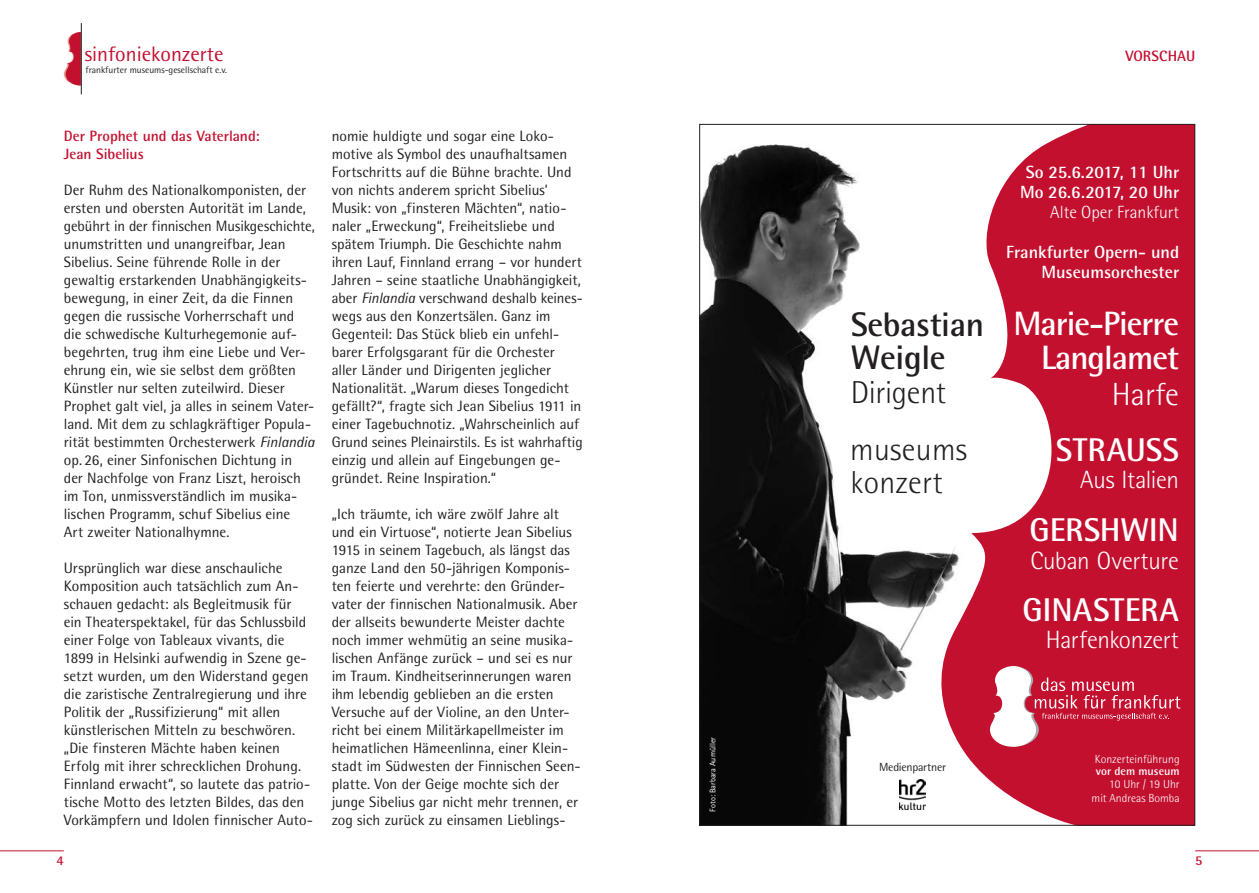
<style>
.page{position:relative;width:1259px;height:893px;background:#fff}
.page>*{position:absolute;margin:0;border:0;box-sizing:border-box;transform-origin:0 0}
.t1{font:700 34.05px/33.8px "Rotis Semi Sans";letter-spacing:-.01em;color:#231f20}
.t2{font:700 33.75px/33.8px "Rotis Semi Sans";letter-spacing:-.03em;color:#fff;text-align:right}
.t3{font:700 33px "Rotis Semi Sans";color:#fff}
.t4{font:300 32.1px "Rotis Semi Sans";color:#fff}
.t5{font:300 31.8px/33px "Rotis Semi Sans";letter-spacing:.01em;color:#231f20}
.t6{font:300 31.8px "Rotis Semi Sans";letter-spacing:-.01em;color:#231f20}
.t7{font:300 25.05px "Rotis Semi Sans";letter-spacing:-.01em;color:#fff}
.t8{font:21px "Rotis Semi Sans";color:#c3102f}
.t9{font:700 17.7px/20px "Rotis Semi Sans";color:#fff;text-align:center}
.t10{font:300 17.7px "Rotis Semi Sans";color:#fff}
.t11{font:15px/18px "Rotis Semi Sans";color:#231f20}
.t12{font:700 15px/18px "Rotis Semi Sans";color:#c3102f}
.t13{font:700 13.5px "Rotis Sans Serif";color:#c3102f}
.t14{font:700 13.5px "Rotis Semi Sans";color:#c3102f}
.t15{font:300 11.7px/14.1px "Rotis Semi Sans";color:#fff;text-align:right}
.t16{font:11.7px "Rotis Semi Sans";letter-spacing:-.02em;color:#231f20}
.t17{font:700 11.7px "Rotis Semi Sans";color:#fff}
.t18{font:9.45px "Rotis Semi Sans";color:#231f20}
.t19{font:8.25px "Rotis Sans Serif";color:#fff}
.s1{font-style:italic}
</style>
<div class="page">
<hr style="left:0;top:850px;width:64px;height:1px;background:#c3102f">
<hr style="left:1195px;top:850px;width:64px;height:1px;background:#c3102f">
<svg style="left:64px;top:32px;width:17px;height:54px"></svg>
<hr style="left:81px;top:23px;width:1px;height:71px;background:#231f20">
<img style="left:701px;top:144px;width:240px;height:680px">
<svg style="left:941px;top:126px;width:252px;height:698px;fill:#c3102f"></svg>
<svg style="left:852px;top:444px;width:115px;height:17px"></svg>
<svg style="left:852px;top:470px;width:91px;height:24px"></svg>
<svg style="left:851px;top:311px;width:131px;height:26px"></svg>
<svg style="left:851px;top:345px;width:95px;height:65px"></svg>
<img style="left:899px;top:779px;width:26px;height:31px">
<svg style="left:990px;top:666px;width:190px;height:81px"></svg>
<h3 class="t8" style="left:85px;top:42px;width:140px">sinfoniekonzerte</h3>
<p class="t18" style="left:86px;top:65px;width:143px">frankfurter museums-gesellschaft e.v.</p>
<p class="t12" style="left:64px;top:127px;width:197px">Der Prophet und das Vaterland:<br>Jean Sibelius</p>
<p class="t11" style="left:64px;top:181px;width:252px">Der Ruhm des Nationalkomponisten, der ersten und obersten Autorität im Lande, gebührt in der finnischen Musikgeschichte, unumstritten und unangreifbar, Jean Sibelius. Seine führende Rolle in der gewaltig erstarkenden Unabhängigkeits&shy;bewegung, in einer Zeit, da die Finnen gegen die russische Vorherrschaft und die schwedische Kulturhegemonie auf&shy;begehrten, trug ihm eine Liebe und Ver&shy;ehrung ein, wie sie selbst dem größten Künstler nur selten zuteilwird. Dieser Prophet galt viel, ja alles in seinem Vater&shy;land. Mit dem zu schlagkräftiger Popula&shy;rität bestimmten Orchesterwerk <span class="s1">Finlandia </span>op. 26, einer Sinfonischen Dichtung in der Nachfolge von Franz Liszt, heroisch im Ton, unmissverständlich im musika&shy;lischen Programm, schuf Sibelius eine<br>Art zweiter Nationalhymne.</p>
<p class="t11" style="left:64px;top:559px;width:251px">Ursprünglich war diese anschauliche Komposition auch tatsächlich zum An&shy;schauen gedacht: als Begleitmusik für ein Theaterspektakel, für das Schlussbild einer Folge von Tableaux vivants, die 1899 in Helsinki aufwendig in Szene ge&shy;setzt wurden, um den Widerstand gegen die zaristische Zentralregierung und ihre Politik der „Russifizierung“ mit allen künstlerischen Mitteln zu beschwören. „Die finsteren Mächte haben keinen Erfolg mit ihrer schrecklichen Drohung.<br>Finnland erwacht“, so lautete das patrio&shy;tische Motto des letzten Bildes, das den Vorkämpfern und Idolen finnischer Auto-</p>
<p class="t11" style="left:332px;top:127px;width:252px">nomie huldigte und sogar eine Loko&shy;motive als Symbol des unaufhaltsamen Fortschritts auf die Bühne brachte. Und von nichts anderem spricht Sibelius’ Musik: von „finsteren Mächten“, natio&shy;naler „Erweckung“, Freiheitsliebe und spätem Triumph. Die Geschichte nahm ihren Lauf, Finnland errang – vor hundert Jahren – seine staatliche Unabhängigkeit, aber <span class="s1">Finlandia</span> verschwand deshalb keines&shy;wegs aus den Konzertsälen. Ganz im Gegenteil: Das Stück blieb ein unfehl&shy;barer Erfolgsgarant für die Orchester aller Länder und Dirigenten jeglicher Nationalität. „Warum dieses Tongedicht gefällt?“, fragte sich Jean Sibelius 1911 in einer Tagebuchnotiz. „Wahrscheinlich auf Grund seines Pleinairstils. Es ist wahrhaftig einzig und allein auf Eingebungen ge&shy;gründet. Reine Inspiration.“</p>
<p class="t11" style="left:332px;top:505px;width:250px">„Ich träumte, ich wäre zwölf Jahre alt und ein Virtuose“, notierte Jean Sibelius 1915 in seinem Tagebuch, als längst das ganze Land den 50-jährigen Komponis&shy;ten feierte und verehrte: den Gründer&shy;vater der finnischen Nationalmusik. Aber der allseits bewunderte Meister dachte noch immer wehmütig an seine musika&shy;lischen Anfänge zurück – und sei es nur im Traum. Kindheitserinnerungen waren ihm lebendig geblieben an die ersten Versuche auf der Violine, an den Unter&shy;richt bei einem Militärkapellmeister im heimatlichen Hämeenlinna, einer Klein&shy;stadt im Südwesten der Finnischen Seen&shy;platte. Von der Geige mochte sich der junge Sibelius gar nicht mehr trennen, er zog sich zurück zu einsamen Lieblings-</p>
<p class="t19" style="left:707px;top:812px;width:76px;rotate:-90deg">Foto: Barbara Aumüller</p>
<p class="t12" style="left:1125px;top:47px;width:71px">VORSCHAU</p>
<h1 class="t1" style="left:851px;top:307px;width:135px">Sebastian<br>Weigle</h1>
<h3 class="t6" style="left:851px;top:374px;width:97px">Dirigent</h3>
<h3 class="t5" style="left:850px;top:433px;width:118px">museums konzert</h3>
<p class="t9" style="left:1020px;top:162px;width:160px">So 25.6.2017, 11 Uhr<br>Mo 26.6.2017, 20 Uhr</p>
<p class="t10" style="left:1050px;top:202px;width:130px">Alte Oper Frankfurt</p>
<p class="t9" style="left:1006px;top:242px;width:175px;text-align:right">Frankfurter Opern- und<br>Museumsorchester</p>
<h2 class="t2" style="left:1013px;top:306px;width:167px">Marie-Pierre<br>Langlamet</h2>
<h3 class="t4" style="left:1111px;top:375px;width:69px">Harfe</h3>
<h3 class="t3" style="left:1056px;top:429px;width:124px">STRAUSS</h3>
<h3 class="t7" style="left:1080px;top:465px;width:100px">Aus Italien</h3>
<h3 class="t3" style="left:1029px;top:510px;width:151px">GERSHWIN</h3>
<h3 class="t7" style="left:1030px;top:546px;width:150px">Cuban Overture</h3>
<h3 class="t3" style="left:1022px;top:589px;width:158px">GINASTERA</h3>
<h3 class="t7" style="left:1045px;top:625px;width:135px">Harfenkonzert</h3>
<p class="t16" style="left:879px;top:760px;width:68px">Medienpartner</p>
<p class="t15" style="left:1095px;top:752px;width:86px">Konzerteinführung</p>
<p class="t17" style="left:1096px;top:764px;width:85px">vor dem museum</p>
<p class="t15" style="left:1091px;top:777px;width:89px">10 Uhr / 19 Uhr mit Andreas Bomba</p>
<p class="t13" style="left:57px;top:852px;width:9px">4</p>
<p class="t14" style="left:1195px;top:852px;width:9px">5</p>
</div>
